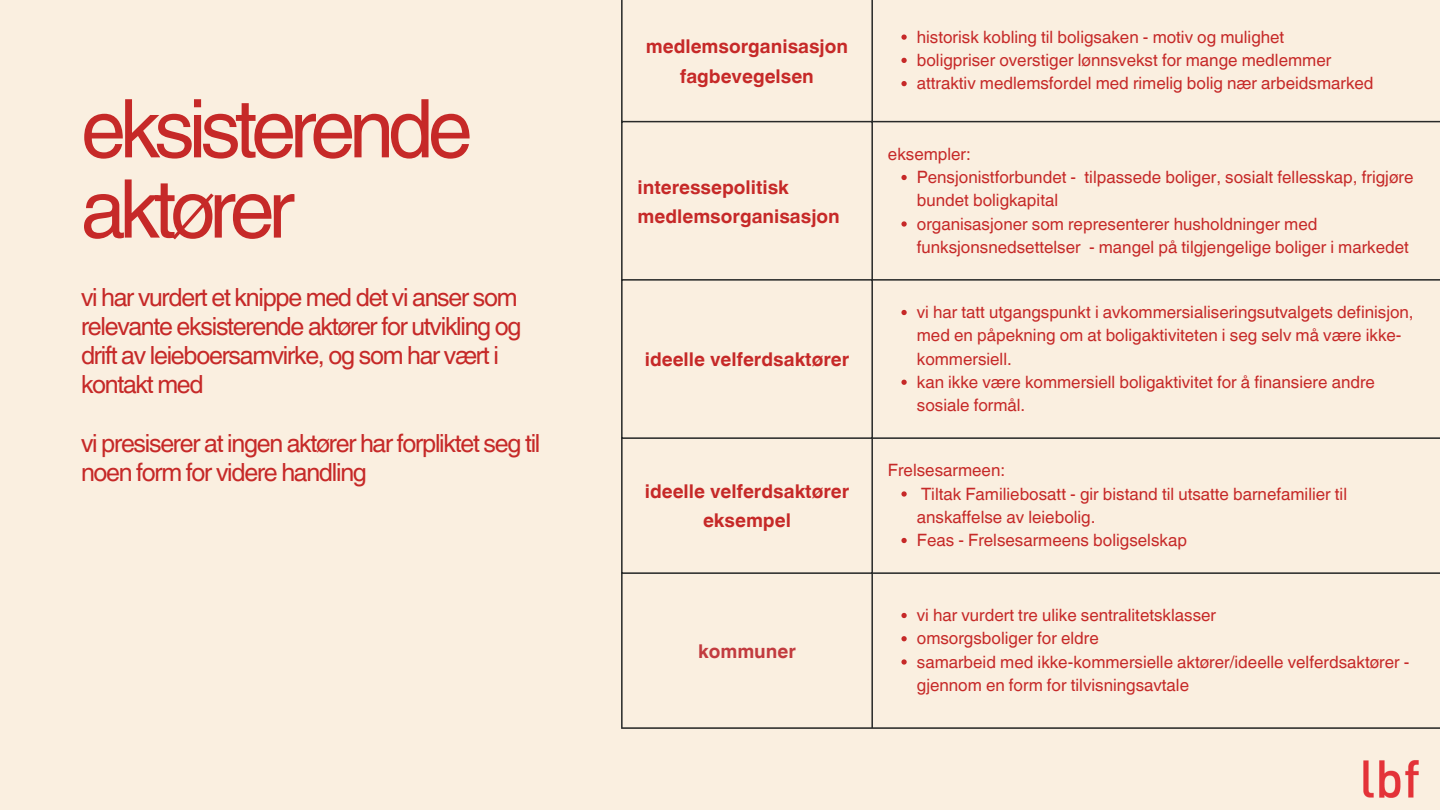
<style>
.page{position:relative;width:1440px;height:810px;background:#faefe0}
.page>*{position:absolute;margin:0;border:0;box-sizing:border-box;transform-origin:0 0}
.t1{font:81px/80.2px "Helvetica World";letter-spacing:-.075em;color:#c62928}
.t2{font:25px/29.2px "Helvetica World";letter-spacing:-.05em;color:#c62928}
.t3{font:700 19px/29.2px "Helvetica World";color:#c62928;text-align:center}
.t4{font:700 19px "Helvetica World";color:#c23b3f}
.t5{font:17px/23.2px "Helvetica World";color:#c62928}
</style>
<div class="page">
<svg style="left:901px;top:34px;width:6px;height:6px"></svg>
<svg style="left:901px;top:58px;width:6px;height:5px"></svg>
<svg style="left:901px;top:81px;width:6px;height:5px"></svg>
<svg style="left:901px;top:175px;width:6px;height:5px"></svg>
<svg style="left:901px;top:221px;width:6px;height:6px"></svg>
<svg style="left:901px;top:310px;width:6px;height:5px"></svg>
<svg style="left:901px;top:380px;width:6px;height:5px"></svg>
<svg style="left:901px;top:491px;width:6px;height:6px"></svg>
<svg style="left:901px;top:538px;width:6px;height:5px"></svg>
<svg style="left:901px;top:613px;width:6px;height:5px"></svg>
<svg style="left:901px;top:636px;width:6px;height:5px"></svg>
<svg style="left:901px;top:659px;width:6px;height:6px"></svg>
<hr style="left:621px;top:0;width:2px;height:727px;background:#282a29">
<hr style="left:871px;top:0;width:2px;height:727px;background:#282a29">
<hr style="left:621px;top:121px;width:819px;height:1px;background:#282a29">
<hr style="left:621px;top:279px;width:819px;height:2px;background:#282a29">
<hr style="left:621px;top:437px;width:819px;height:2px;background:#282a29">
<hr style="left:621px;top:572px;width:819px;height:2px;background:#282a29">
<hr style="left:621px;top:727px;width:819px;height:2px;background:#282a29">
<img style="left:1363px;top:760px;width:56px;height:38px">
<h1 class="t1" style="left:81px;top:89px;width:393px">eksisterende aktører</h1>
<p class="t2" style="left:81px;top:282px;width:442px">vi har vurdert et knippe med det vi anser som relevante eksisterende aktører for utvikling og drift av leieboersamvirke, og som har vært i kontakt med</p>
<p class="t2" style="left:81px;top:429px;width:461px">vi presiserer at ingen aktører har forpliktet seg til noen form for videre handling</p>
<p class="t3" style="left:646px;top:30px;width:204px">medlemsorganisasjon fagbevegelsen</p>
<p class="t3" style="left:638px;top:170px;width:204px;text-align:left">interessepolitisk medlemsorganisasjon</p>
<p class="t3" style="left:645px;top:343px;width:206px">ideelle velferdsaktører</p>
<p class="t3" style="left:645px;top:475px;width:206px">ideelle velferdsaktører eksempel</p>
<p class="t4" style="left:698px;top:636px;width:99px">kommuner</p>
<p class="t5" style="left:917px;top:25px;width:369px">historisk kobling til boligsaken - motiv og mulighet</p>
<p class="t5" style="left:917px;top:49px;width:416px">boligpriser overstiger lønnsvekst for mange medlemmer</p>
<p class="t5" style="left:917px;top:72px;width:458px">attraktiv medlemsfordel med rimelig bolig nær arbeidsmarked</p>
<p class="t5" style="left:888px;top:142px;width:84px">eksempler:</p>
<p class="t5" style="left:917px;top:166px;width:498px">Pensjonistforbundet - tilpassede boliger, sosialt fellesskap, frigjøre bundet boligkapital</p>
<p class="t5" style="left:917px;top:212px;width:494px">organisasjoner som representerer husholdninger med funksjonsnedsettelser - mangel på tilgjengelige boliger i markedet</p>
<p class="t5" style="left:917px;top:301px;width:498px">vi har tatt utgangspunkt i avkommersialiseringsutvalgets definisjon, med en påpekning om at boligaktiviteten i seg selv må være ikke&shy;kommersiell.</p>
<p class="t5" style="left:917px;top:370px;width:460px">kan ikke være kommersiell boligaktivitet for å finansiere andre sosiale formål.</p>
<p class="t5" style="left:888px;top:459px;width:119px">Frelsesarmeen:</p>
<p class="t5" style="left:917px;top:482px;width:432px">Tiltak Familiebosatt - gir bistand til utsatte barnefamilier til anskaffelse av leiebolig.</p>
<p class="t5" style="left:917px;top:529px;width:272px">Feas - Frelsesarmeens boligselskap</p>
<p class="t5" style="left:917px;top:604px;width:301px">vi har vurdert tre ulike sentralitetsklasser</p>
<p class="t5" style="left:917px;top:627px;width:183px">omsorgsboliger for eldre</p>
<p class="t5" style="left:917px;top:650px;width:494px">samarbeid med ikke-kommersielle aktører/ideelle velferdsaktører - gjennom en form for tilvisningsavtale</p>
</div>
